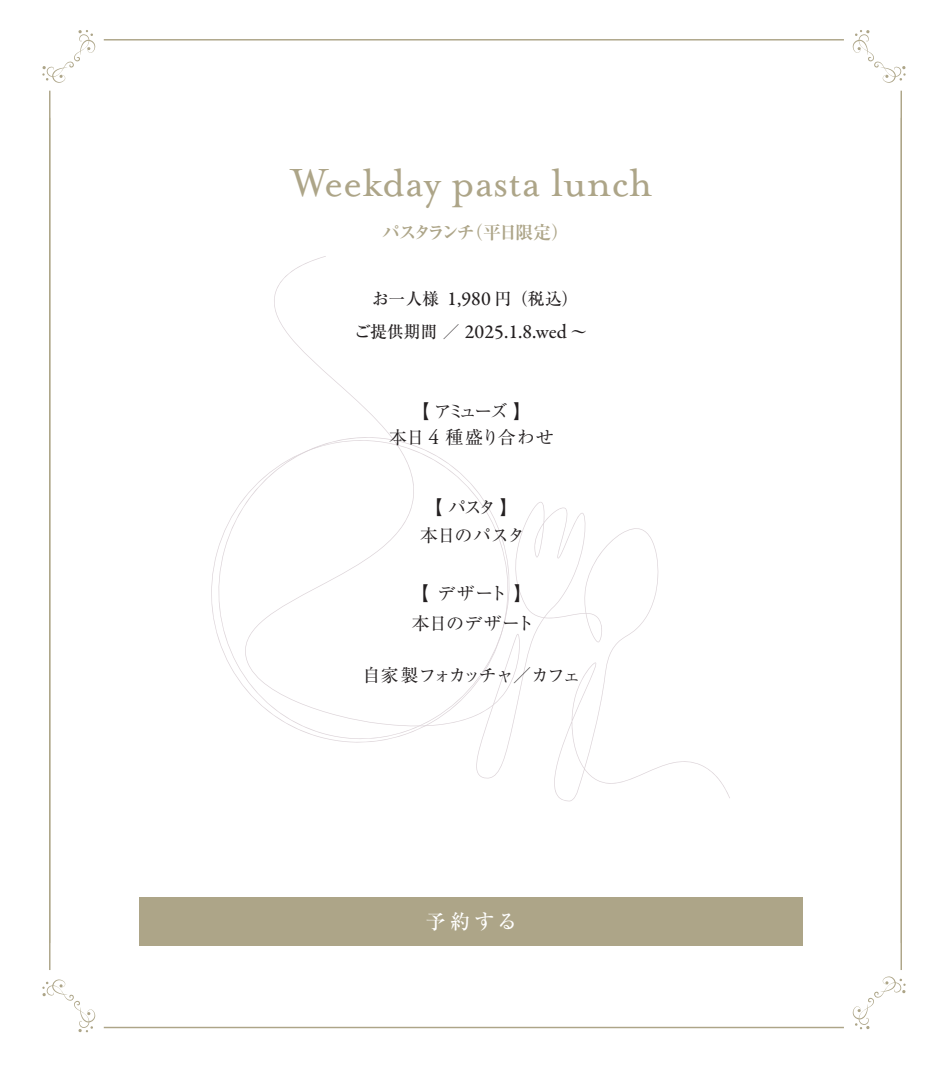
<style>
.page{position:relative;width:948px;height:1073px;background:#fff}
.page>*{position:absolute;margin:0;border:0;box-sizing:border-box;transform-origin:0 0}
.t1{font:45px "Mrs Eaves OT";color:#ada588}
.t2{font:500 20.25px "Ryumin Pro";color:#fff}
.t3{font:500 20.03px "Garamond Premr Pro";color:#231f20}
.t4{font:18px/27.9px "Ryumin Pro";letter-spacing:-.06em;color:#231f20}
.t5{font:18px/29.7px "Ryumin Pro";letter-spacing:.02em;color:#231f20}
.t6{font:18px "Ryumin Pro";letter-spacing:-.115em;color:#231f20}
.t7{font:700 18px "Ryumin Pro";letter-spacing:-.12em;color:#ada588}
.t8{font:18px "Ryumin Pro";letter-spacing:.01em;color:#231f20}
.t9{font:500 16.65px "Ryumin Pro";color:#231f20}
.s1{font-family:"Garamond Premr Pro";font-size:20.03px}
.s2{font-family:"Ryumin Pro";font-size:16.65px}
.s3{font-family:"Adobe Garamond Pro";font-size:21.15px}
</style>
<div class="page">
<svg style="left:274px;top:256px;width:455px;height:545px"></svg>
<svg style="left:211px;top:439px;width:301px;height:304px"></svg>
<svg style="left:42px;top:979px;width:53px;height:53px"></svg>
<svg style="left:852px;top:976px;width:53px;height:53px"></svg>
<hr style="left:104px;top:1027px;width:739px;height:1px;background:#ada588">
<hr style="left:49px;top:91px;width:1px;height:879px;background:#ada588">
<hr style="left:900px;top:91px;width:1px;height:879px;background:#ada588">
<svg style="left:42px;top:30px;width:53px;height:53px"></svg>
<svg style="left:852px;top:30px;width:53px;height:53px"></svg>
<hr style="left:104px;top:39px;width:739px;height:2px;background:#ada588">
<div style="left:139px;top:898px;width:663px;height:48px;background:#ada588"></div>
<h1 class="t1" style="left:291px;top:158px;width:362px">Weekday pasta lunch</h1>
<p class="t7" style="left:382px;top:218px;width:188px">パスタランチ（平日限定）</p>
<p class="t9" style="left:372px;top:285px;width:207px">お一人様 <span class="s1">1,980</span> 円（税込）</p>
<p class="t3" style="left:354px;top:320px;width:235px"><span class="s2">ご提供期間 ／</span> 2025.1.8.wed <span class="s2">～</span></p>
<p class="t4" style="left:411px;top:396px;width:121px">【 アミューズ 】</p>
<p class="t8" style="left:388px;top:423px;width:167px">本日 <span class="s3">4</span> 種盛り合わせ</p>
<p class="t4" style="left:420px;top:493px;width:107px">【 パスタ 】本日のパスタ</p>
<p class="t5" style="left:410px;top:577px;width:125px">【 デザート 】本日のデザート</p>
<p class="t6" style="left:362px;top:661px;width:220px">自家製フォカッチャ／カフェ</p>
<p class="t2" style="left:426px;top:906px;width:93px">予約する</p>
</div>
